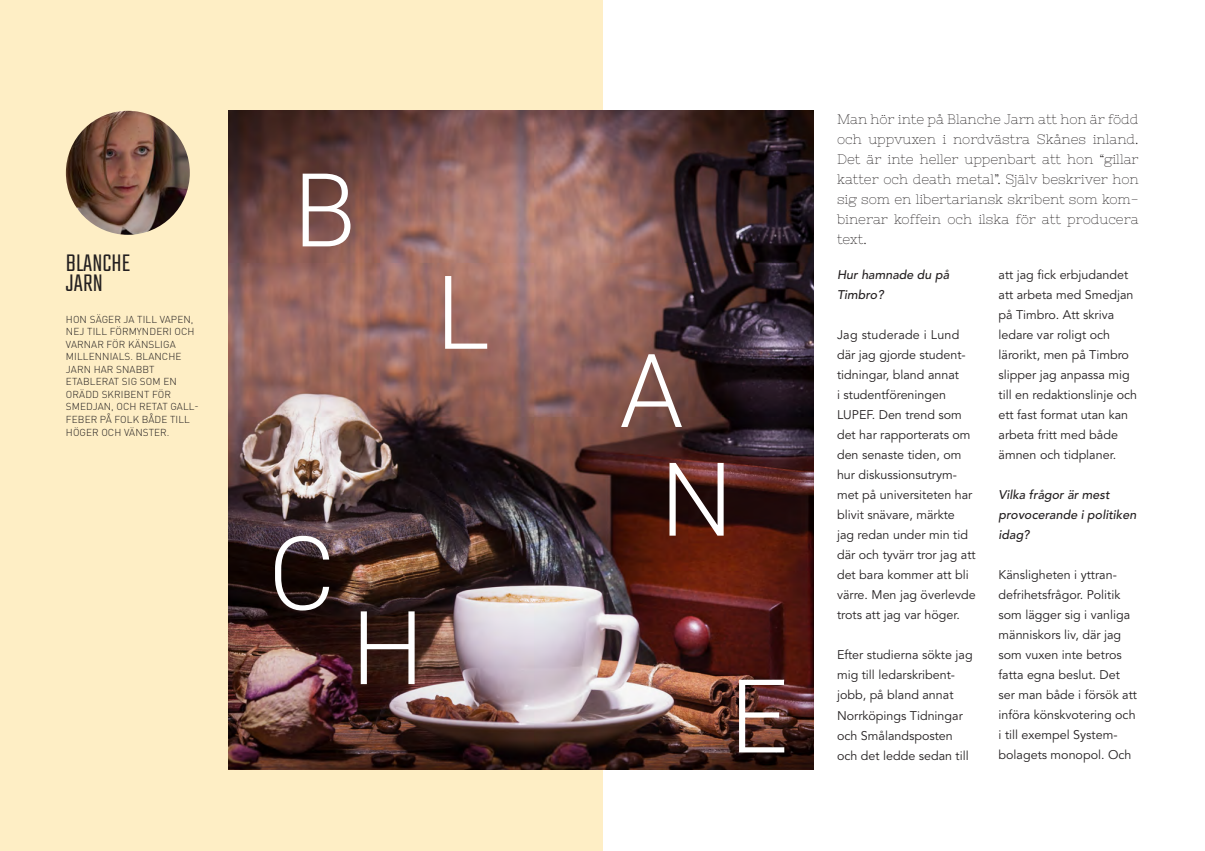
<style>
.page{position:relative;width:1205px;height:851px;background:#fff}
.page>*{position:absolute;margin:0;border:0;box-sizing:border-box;transform-origin:0 0}
.BIG_LETTERS_HEADING{font:300 102.25px "Roboto";color:#fff}
.MEDIUM_HEADER{font:300 26.62px "Teko";color:#231f20}
.CENTERED_QUOTE{font:13.75px/20px "Nixie One";color:#231f20;text-align:justify}
.BODY_COPY_AVENIR{font:12.5px/20px "Avenir LT Std";color:#231f20}
.BODY_COPY_AVENIR-2{font:italic 500 12.5px/20px "Avenir LT Std";color:#231f20}
.BODY_COPY_CAPS{font:300 10px/12.5px "DINOT";letter-spacing:.01em;color:#231f20}
</style>
<div class="page">
<div style="left:0;top:0;width:602px;height:850px;background:#feeec5"></div>
<img style="left:228px;top:111px;width:586px;height:658px">
<img style="left:66px;top:111px;width:124px;height:124px;border-radius:62px">
<p class="MEDIUM_HEADER" style="left:66px;top:247px;width:66px">BLANCHE</p>
<p class="MEDIUM_HEADER" style="left:66px;top:268px;width:38px">JARN</p>
<p class="BODY_COPY_CAPS" style="left:66px;top:313px;width:134px">HON SÄGER JA TILL VAPEN,<br>NEJ TILL FÖRMYNDERI OCH<br>VARNAR FÖR KÄNSLIGA<br>MILLENNIALS. BLANCHE<br>JARN HAR SNABBT<br>ETABLERAT SIG SOM EN<br>ORÄDD SKRIBENT FÖR<br>SMEDJAN, OCH RETAT GALL-<br>FEBER PÅ FOLK BÅDE TILL<br>HÖGER OCH VÄNSTER.</p>
<p class="BIG_LETTERS_HEADING" style="left:293px;top:138px;width:64px">B</p>
<p class="BIG_LETTERS_HEADING" style="left:436px;top:241px;width:55px">L</p>
<p class="BIG_LETTERS_HEADING" style="left:268px;top:501px;width:68px">C</p>
<p class="BIG_LETTERS_HEADING" style="left:351px;top:576px;width:74px">H</p>
<p class="BIG_LETTERS_HEADING" style="left:619px;top:319px;width:65px">A</p>
<p class="BIG_LETTERS_HEADING" style="left:660px;top:427px;width:74px">N</p>
<p class="BIG_LETTERS_HEADING" style="left:730px;top:644px;width:60px">E</p>
<p class="CENTERED_QUOTE" style="left:837px;top:109px;width:303px">Man hör inte på Blanche Jarn att hon är född och uppvuxen i nordvästra Skånes inland.<br>Det är inte heller uppenbart att hon “gillar katter och death metal”. Själv beskriver hon sig som en libertariansk skribent som kom&shy;binerar koffein och ilska för att producera text.</p>
<p class="BODY_COPY_AVENIR-2" style="left:837px;top:265px;width:114px">Hur hamnade du på<br>Timbro?</p>
<p class="BODY_COPY_AVENIR" style="left:837px;top:325px;width:140px">Jag studerade i Lund där jag gjorde student&shy;tidningar, bland annat<br>i studentföreningen<br>LUPEF. Den trend som det har rapporterats om den senaste tiden, om hur diskussionsutrym&shy;met på universiteten har blivit snävare, märkte<br>jag redan under min tid där och tyvärr tror jag att det bara kommer att bli värre. Men jag överlevde trots att jag var höger.</p>
<p class="BODY_COPY_AVENIR" style="left:837px;top:645px;width:137px">Efter studierna sökte jag mig till ledarskribent&shy;jobb, på bland annat<br>Norrköpings Tidningar och Smålandsposten och det ledde sedan till</p>
<p class="BODY_COPY_AVENIR" style="left:998px;top:264px;width:140px">att jag fick erbjudandet att arbeta med Smedjan på Timbro. Att skriva ledare var roligt och lärorikt, men på Timbro slipper jag anpassa mig till en redaktionslinje och ett fast format utan kan arbeta fritt med både ämnen och tidplaner.</p>
<p class="BODY_COPY_AVENIR-2" style="left:998px;top:484px;width:139px">Vilka frågor är mest provocerande i politiken idag?</p>
<p class="BODY_COPY_AVENIR" style="left:998px;top:564px;width:140px">Känsligheten i yttran&shy;defrihetsfrågor. Politik som lägger sig i vanliga människors liv, där jag som vuxen inte betros fatta egna beslut. Det ser man både i försök att införa könskvotering och i till exempel System&shy;bolagets monopol. Och</p>
</div>
